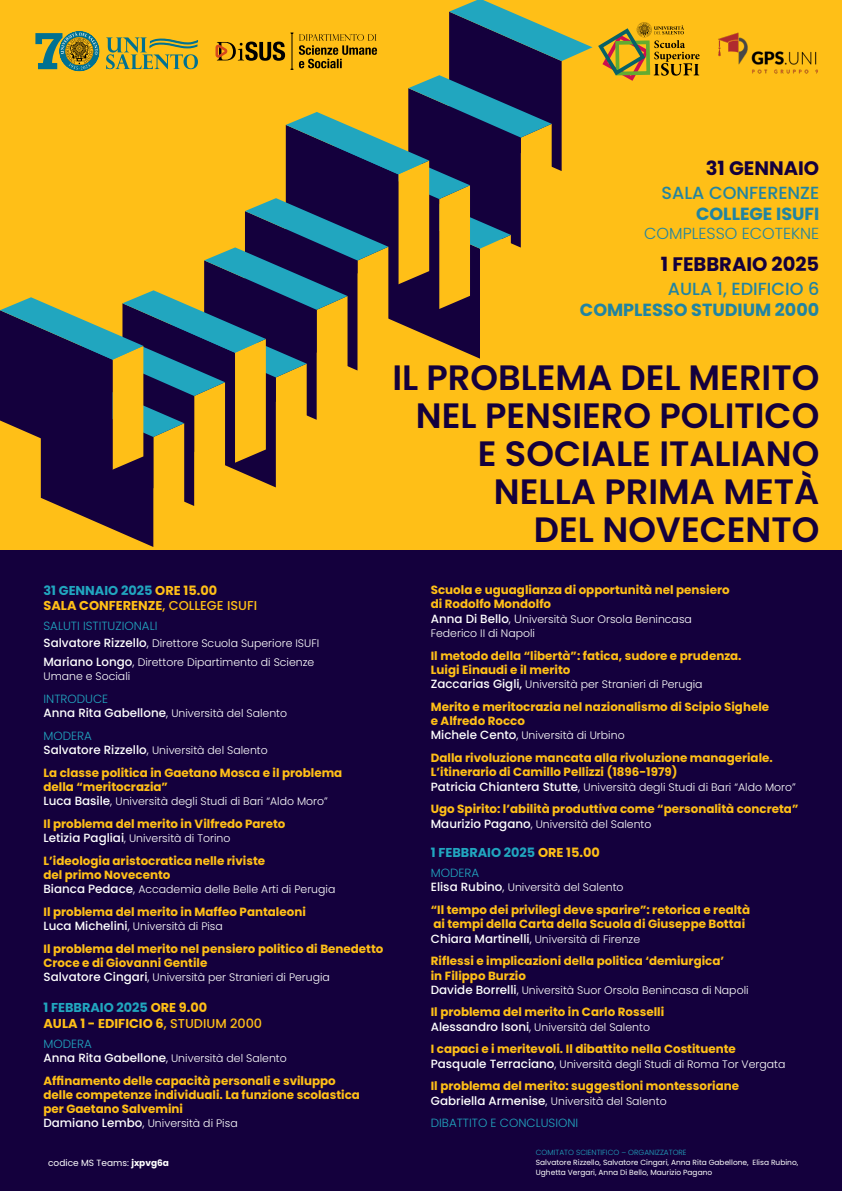
<style>
.page{position:relative;width:842px;height:1191px;background:#fff}
.page>*{position:absolute;margin:0;border:0;box-sizing:border-box;transform-origin:0 0}
.t1{font:600 35.2px/38px "Poppins";color:#14003d;text-align:right}
.t2{font:700 19.5px "Poppins";color:#14003d}
.t3{font:700 17.6px "Poppins";color:#2184a2}
.t4{font:500 17.6px "Poppins";color:#2184a2}
.t5{font:300 16px "Poppins";color:#2184a2}
.t6{font:700 12.9px/15.4px "Poppins";color:#ffbf17}
.t7{font:700 12.9px "Poppins";color:#21a6bf}
.t8{font:700 11.9px/14.3px "Poppins";color:#ffbf17}
.t9{font:300 11.9px "Poppins";color:#21a6bf}
.t10{font:300 10.9px/14.3px "Poppins";color:#fff}
.t11{font:9px "Poppins";color:#fff}
.t12{font:7.5px/9.7px "Poppins";color:#fff}
.t13{font:300 7.5px "Poppins";color:#21a6bf}
.s1{color:#21a6bf}
.s2{font-weight:500}
.s3{font-weight:500;font-size:11.9px}
.s4{font-size:11.9px}
.s5{font-weight:700}
.s6{color:#ffbf17}
</style>
<div class="page">
<div style="left:0;top:0;width:842px;height:553px;background:#ffbf17"></div>
<div style="left:0;top:550px;width:842px;height:641px;background:#14003d"></div>
<img style="left:718px;top:32px;width:100px;height:42px">
<svg style="left:0;top:0;width:700px;height:547px"></svg>
<h2 class="t2" style="left:706px;top:157px;width:115px">31 GENNAIO</h2>
<h3 class="t4" style="left:662px;top:182px;width:159px">SALA CONFERENZE</h3>
<h3 class="t3" style="left:696px;top:203px;width:125px">COLLEGE ISUFI</h3>
<h3 class="t5" style="left:644px;top:224px;width:176px">COMPLESSO ECOTEKNE</h3>
<h2 class="t2" style="left:661px;top:253px;width:160px">1 FEBBRAIO 2025</h2>
<h3 class="t4" style="left:668px;top:279px;width:153px">AULA 1, EDIFICIO 6</h3>
<h3 class="t3" style="left:580px;top:300px;width:241px">COMPLESSO STUDIUM 2000</h3>
<h1 class="t1" style="left:392px;top:358px;width:428px">IL PROBLEMA DEL MERITO<br>NEL PENSIERO POLITICO<br>E SOCIALE ITALIANO<br>NELLA PRIMA METÀ<br>DEL NOVECENTO</h1>
<p class="t6" style="left:43px;top:582px;width:215px"><span class="s1">31 GENNAIO 2025</span> ORE 15.00<br>SALA CONFERENZE<span class="s2">, COLLEGE ISUFI</span></p>
<p class="t9" style="left:43px;top:619px;width:115px">SALUTI ISTITUZIONALI</p>
<p class="t10" style="left:43px;top:634px;width:277px;line-height:18.5px"><span class="s3">Salvatore Rizzello</span><span class="s4">,</span> Direttore Scuola Superiore ISUFI<br><span class="s3">Mariano Longo</span><span class="s4">,</span> Direttore Dipartimento di Scienze</p>
<p class="t10" style="left:43px;top:669px;width:88px">Umane e Sociali</p>
<p class="t9" style="left:43px;top:691px;width:66px">INTRODUCE</p>
<p class="t10" style="left:43px;top:706px;width:245px"><span class="s3">Anna Rita Gabellone</span><span class="s4">,</span> Università del Salento</p>
<p class="t9" style="left:43px;top:728px;width:50px">MODERA</p>
<p class="t10" style="left:43px;top:743px;width:226px"><span class="s3">Salvatore Rizzello</span><span class="s4">,</span> Università del Salento</p>
<p class="t8" style="left:43px;top:765px;width:300px">La classe politica in Gaetano Mosca e il problema della “meritocrazia”</p>
<p class="t10" style="left:43px;top:794px;width:286px"><span class="s3">Luca Basile</span><span class="s4">,</span> Università degli Studi di Bari “Aldo Moro”</p>
<p class="t8" style="left:43px;top:816px;width:243px">Il problema del merito in Vilfredo Pareto</p>
<p class="t10" style="left:43px;top:831px;width:188px"><span class="s3">Letizia Pagliai</span>, Università di Torino</p>
<p class="t8" style="left:43px;top:853px;width:223px">L’ideologia aristocratica nelle riviste del primo Novecento</p>
<p class="t10" style="left:43px;top:882px;width:293px"><span class="s3">Bianca Pedace</span><span class="s4">,</span> Accademia delle Belle Arti di Perugia</p>
<p class="t8" style="left:44px;top:904px;width:264px">Il problema del merito in Maffeo Pantaleoni</p>
<p class="t10" style="left:44px;top:919px;width:181px"><span class="s3">Luca Michelini</span><span class="s4">,</span> Università di Pisa</p>
<p class="t8" style="left:43px;top:941px;width:341px">Il problema del merito nel pensiero politico di Benedetto<br>Croce e di Giovanni Gentile</p>
<p class="t10" style="left:43px;top:970px;width:288px"><span class="s3">Salvatore Cingari</span><span class="s4">,</span> Università per Stranieri di Perugia</p>
<p class="t6" style="left:43px;top:1000px;width:220px"><span class="s1">1 FEBBRAIO 2025</span> ORE 9.00<br>AULA 1 - EDIFICIO 6<span class="s2">, STUDIUM 2000</span></p>
<p class="t9" style="left:43px;top:1036px;width:50px">MODERA</p>
<p class="t10" style="left:43px;top:1051px;width:245px"><span class="s3">Anna Rita Gabellone</span><span class="s4">,</span> Università del Salento</p>
<p class="t8" style="left:43px;top:1073px;width:318px">Affinamento delle capacità personali e sviluppo delle competenze individuali. La funzione scolastica per Gaetano Salvemini</p>
<p class="t10" style="left:43px;top:1116px;width:196px"><span class="s3">Damiano Lembo</span><span class="s4">,</span> Università di Pisa</p>
<p class="t11" style="left:48px;top:1158px;width:122px">codice MS Teams: <span class="s5">jxpvg6a</span></p>
<p class="t8" style="left:431px;top:583px;width:300px">Scuola e uguaglianza di opportunità nel pensiero di Rodolfo Mondolfo</p>
<p class="t10" style="left:431px;top:612px;width:263px"><span class="s3">Anna Di Bello</span><span class="s4">, U</span>niversità Suor Orsola Benincasa<br>Federico II di Napoli</p>
<p class="t8" style="left:431px;top:648px;width:312px">Il metodo della “libertà”: fatica, sudore e prudenza.<br>Luigi Einaudi e il merito</p>
<p class="t10" style="left:431px;top:677px;width:273px"><span class="s3">Zaccarias Gigli,</span> Università per Stranieri di Perugia</p>
<p class="t8" style="left:431px;top:699px;width:340px">Merito e meritocrazia nel nazionalismo di Scipio Sighele e Alfredo Rocco</p>
<p class="t10" style="left:431px;top:728px;width:195px"><span class="s3">Michele Cento</span><span class="s4">,</span> Università di Urbino</p>
<p class="t8" style="left:431px;top:751px;width:344px">Dalla rivoluzione mancata alla rivoluzione manageriale.<br>L’itinerario di Camillo Pellizzi (1896-1979)</p>
<p class="t10" style="left:431px;top:779px;width:367px"><span class="s3">Patricia Chiantera Stutte</span><span class="s4">,</span> Università degli Studi di Bari “Aldo Moro”</p>
<p class="t8" style="left:431px;top:802px;width:369px">Ugo Spirito: l’abilità produttiva come “personalità concreta”</p>
<p class="t10" style="left:431px;top:816px;width:222px"><span class="s3">Maurizio Pagano</span><span class="s4">,</span> Università del Salento</p>
<p class="t7" style="left:431px;top:845px;width:171px">1 FEBBRAIO 2025 <span class="s6">ORE 15.00</span></p>
<p class="t9" style="left:431px;top:866px;width:50px">MODERA</p>
<p class="t10" style="left:431px;top:880px;width:194px"><span class="s3">Elisa Rubino</span><span class="s4">,</span> Università del Salento</p>
<p class="t8" style="left:431px;top:902px;width:321px">“Il tempo dei privilegi deve sparire”: retorica e realtà ai tempi della Carta della Scuola di Giuseppe Bottai</p>
<p class="t10" style="left:431px;top:931px;width:211px"><span class="s3">Chiara Martinelli</span><span class="s4">,</span> Università di Firenze</p>
<p class="t8" style="left:431px;top:954px;width:295px">Riflessi e implicazioni della politica ‘demiurgica’ in Filippo Burzio</p>
<p class="t10" style="left:431px;top:982px;width:319px"><span class="s3">Davide Borrelli</span><span class="s4">,</span> Università Suor Orsola Benincasa di Napoli</p>
<p class="t8" style="left:431px;top:1005px;width:235px">Il problema del merito in Carlo Rosselli</p>
<p class="t10" style="left:431px;top:1019px;width:221px"><span class="s3">Alessandro Isoni</span><span class="s4">,</span> Università del Salento</p>
<p class="t8" style="left:431px;top:1042px;width:307px">I capaci e i meritevoli. Il dibattito nella Costituente</p>
<p class="t10" style="left:431px;top:1056px;width:356px"><span class="s3">Pasquale Terraciano</span><span class="s4">,</span> Università degli Studi di Roma Tor Vergata</p>
<p class="t8" style="left:431px;top:1079px;width:310px">Il problema del merito: suggestioni montessoriane</p>
<p class="t10" style="left:431px;top:1093px;width:237px"><span class="s3">Gabriella Armenise</span><span class="s4">,</span> Università del Salento</p>
<p class="t9" style="left:431px;top:1116px;width:149px">DIBATTITO E CONCLUSIONI</p>
<p class="t13" style="left:536px;top:1148px;width:152px">COMITATO SCIENTIFICO – ORGANIZZATORE</p>
<p class="t12" style="left:536px;top:1157px;width:264px">Salvatore Rizzello, Salvatore Cingari, Anna Rita Gabellone, Elisa Rubino,<br>Ughetta Vergari, Anna Di Bello, Maurizio Pagano</p>
</div>
